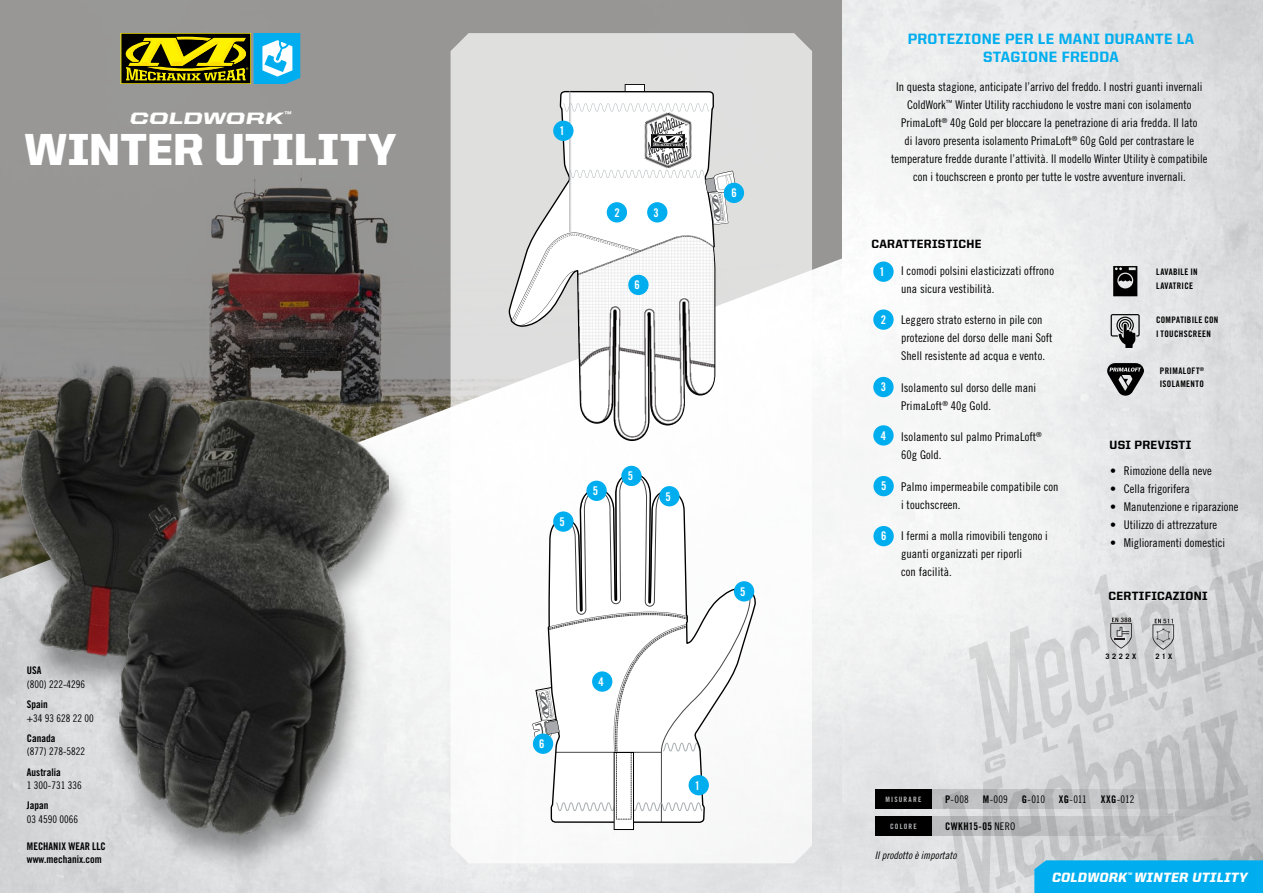
<style>
.page{position:relative;width:1263px;height:893px;background:#fff}
.page>*{position:absolute;margin:0;border:0;box-sizing:border-box;transform-origin:0 0}
.t1{font:900 45px "United Sans Reg";letter-spacing:.005em;color:#fff}
.t2{font:900 16.5px "United Italic Ext";letter-spacing:.005em;color:#fff}
.t3{font:800 15px/18px "United Sans Reg";letter-spacing:.025em;color:#00aeef;text-align:center}
.t4{font:900 13.5px "United Italic Reg";letter-spacing:.025em;color:#fff}
.t5{font:12px/18px "Trade Gothic LT Cond Eighteen";color:#000}
.t6{font:800 12px "United Sans Reg";letter-spacing:.025em;color:#000}
.t7{font:12px "Trade Gothic LT Bold Cond Twenty";color:#fff}
.t8{font:10.5px "Trade Gothic LT Cond Eighteen";color:#000}
.t9{font:10.5px/13.5px "Trade Gothic LT Bold Cond Twenty";color:#000}
.t10{font:10.5px "Trade Gothic LT Cond Eighteen Obl";color:#000}
.t11{font:10.5px "Trade Gothic LT Bold Cond Twenty";letter-spacing:.035em;color:#000}
.t12{font:9px/13.5px "Trade Gothic LT Bold Cond Twenty";letter-spacing:.035em;color:#000}
.t13{font:700 7.5px "Trade Gothic LT";letter-spacing:.33em;color:#000101}
.t14{font:7.35px "Trade Gothic LT Bold Cond Twenty";letter-spacing:.155em;color:#fff}
.s1{font-family:"Trade Gothic LT Bold Cond Twenty"}
.s2{font-family:"Trade Gothic LT Cond Eighteen"}
</style>
<div class="page">
<svg style="left:0;top:0;width:842px;height:258px;background:#91908f"></svg>
<img style="left:0;top:258px;width:842px;height:635px">
<svg style="left:121px;top:33px;width:179px;height:51px;background:#6b8540"></svg>
<div style="left:3px;top:364px;width:224px;height:340px;background:#000;opacity:.4"></div>
<img style="left:3px;top:357px;width:205px;height:308px">
<div style="left:102px;top:398px;width:313px;height:478px;background:#000;opacity:.4"></div>
<img style="left:111px;top:396px;width:287px;height:442px">
<img style="left:842px;top:0;width:421px;height:893px">
<svg style="left:969px;top:547px;width:294px;height:208px;background:#dadbdc"></svg>
<svg style="left:942px;top:697px;width:306px;height:196px;background:#d2d4d5"></svg>
<svg style="left:451px;top:33px;width:361px;height:830px"></svg>
<svg style="left:1015px;top:801px;width:248px;height:92px;background:#6cbcda"></svg>
<svg style="left:509px;top:84px;width:227px;height:356px"></svg>
<img style="left:578px;top:235px;width:137px;height:205px">
<svg style="left:547px;top:466px;width:210px;height:427px"></svg>
<div style="left:614px;top:752px;width:19px;height:77px;background:#fff"></div>
<div style="left:614px;top:752px;width:20px;height:78px;border:1px solid #000"></div>
<svg style="left:532px;top:473px;width:224px;height:349px"></svg>
<div style="left:873px;top:377px;width:21px;height:20px;background:#00aeef;border-radius:50%"></div>
<div style="left:873px;top:425px;width:21px;height:21px;background:#00aeef;border-radius:50%"></div>
<div style="left:873px;top:309px;width:21px;height:21px;background:#00aeef;border-radius:50%"></div>
<div style="left:607px;top:202px;width:20px;height:20px;background:#00aeef;border-radius:50%"></div>
<div style="left:873px;top:261px;width:21px;height:21px;background:#00aeef;border-radius:50%"></div>
<div style="left:873px;top:476px;width:21px;height:20px;background:#00aeef;border-radius:50%"></div>
<div style="left:592px;top:671px;width:20px;height:21px;background:#00aeef;border-radius:50%"></div>
<div style="left:873px;top:526px;width:21px;height:20px;background:#00aeef;border-radius:50%"></div>
<div style="left:553px;top:511px;width:20px;height:21px;background:#00aeef;border-radius:50%"></div>
<div style="left:586px;top:481px;width:21px;height:20px;background:#00aeef;border-radius:50%"></div>
<div style="left:621px;top:466px;width:21px;height:20px;background:#00aeef;border-radius:50%"></div>
<div style="left:659px;top:486px;width:20px;height:20px;background:#00aeef;border-radius:50%"></div>
<div style="left:734px;top:581px;width:20px;height:20px;background:#00aeef;border-radius:50%"></div>
<div style="left:533px;top:733px;width:20px;height:21px;background:#00aeef;border-radius:50%"></div>
<div style="left:724px;top:183px;width:20px;height:20px;background:#00aeef;border-radius:50%"></div>
<div style="left:628px;top:275px;width:20px;height:20px;background:#00aeef;border-radius:50%"></div>
<div style="left:553px;top:121px;width:20px;height:20px;background:#00aeef;border-radius:50%"></div>
<div style="left:689px;top:775px;width:20px;height:20px;background:#00aeef;border-radius:50%"></div>
<div style="left:647px;top:202px;width:20px;height:20px;background:#00aeef;border-radius:50%"></div>
<svg style="left:931px;top:789px;width:318px;height:20px;background:#b7b9bb"></svg>
<svg style="left:931px;top:816px;width:318px;height:20px;background:#b7b9bb"></svg>
<div style="left:875px;top:789px;width:56px;height:20px;background:#000"></div>
<div style="left:875px;top:816px;width:56px;height:20px;background:#000"></div>
<svg style="left:1110px;top:617px;width:22px;height:32px"></svg>
<svg style="left:1152px;top:619px;width:22px;height:31px"></svg>
<svg style="left:1111px;top:314px;width:29px;height:34px"></svg>
<svg style="left:1113px;top:266px;width:24px;height:30px"></svg>
<svg style="left:1105px;top:363px;width:39px;height:34px"></svg>
<h2 class="t2" style="left:130px;top:108px;width:163px">COLDWORK<sup>™</sup></h2>
<h1 class="t1" style="left:25px;top:125px;width:373px">WINTER UTILITY</h1>
<p class="t9" style="left:27px;top:664px;width:16px">USA</p>
<p class="t8" style="left:27px;top:678px;width:60px">(800) 222-4296</p>
<p class="t9" style="left:27px;top:697px;width:22px">Spain</p>
<p class="t8" style="left:27px;top:712px;width:68px">+34 93 628 22 00</p>
<p class="t9" style="left:27px;top:731px;width:30px">Canada</p>
<p class="t8" style="left:27px;top:745px;width:60px">(877) 278-5822</p>
<p class="t9" style="left:27px;top:765px;width:35px">Australia</p>
<p class="t8" style="left:27px;top:779px;width:56px">1 300-731 336</p>
<p class="t9" style="left:27px;top:799px;width:23px">Japan</p>
<p class="t8" style="left:27px;top:813px;width:53px">03 4590 0066</p>
<p class="t9" style="left:27px;top:839px;width:80px">MECHANIX WEAR LLC www.mechanix.com</p>
<p class="t7" style="left:559px;top:124px;width:7px">1</p>
<p class="t7" style="left:614px;top:205px;width:7px">2</p>
<p class="t7" style="left:653px;top:205px;width:7px">3</p>
<p class="t7" style="left:635px;top:278px;width:7px">6</p>
<p class="t7" style="left:731px;top:186px;width:7px">6</p>
<p class="t7" style="left:559px;top:514px;width:7px">5</p>
<p class="t7" style="left:593px;top:484px;width:7px">5</p>
<p class="t7" style="left:628px;top:469px;width:7px">5</p>
<p class="t7" style="left:666px;top:489px;width:7px">5</p>
<p class="t7" style="left:539px;top:736px;width:7px">6</p>
<p class="t7" style="left:598px;top:674px;width:7px">4</p>
<p class="t7" style="left:695px;top:778px;width:7px">1</p>
<p class="t7" style="left:740px;top:584px;width:7px">5</p>
<p class="t3" style="left:908px;top:30px;width:288px">PROTEZIONE PER LE MANI DURANTE LA<br>STAGIONE FREDDA</p>
<p class="t5" style="left:891px;top:78px;width:318px;text-align:center">In questa stagione, anticipate l’arrivo del freddo. I nostri guanti invernali ColdWork<sup>™</sup> Winter Utility racchiudono le vostre mani con isolamento PrimaLoft<sup>®</sup> 40g Gold per bloccare la penetrazione di aria fredda. Il lato<br>di lavoro presenta isolamento PrimaLoft<sup>®</sup> 60g Gold per contrastare le temperature fredde durante l’attività. Il modello Winter Utility è compatibile con i touchscreen e pronto per tutte le vostre avventure invernali.</p>
<p class="t6" style="left:871px;top:237px;width:112px">CARATTERISTICHE</p>
<p class="t7" style="left:880px;top:264px;width:7px">1</p>
<p class="t7" style="left:881px;top:312px;width:7px">2</p>
<p class="t7" style="left:881px;top:380px;width:7px">3</p>
<p class="t7" style="left:881px;top:428px;width:7px">4</p>
<p class="t7" style="left:881px;top:479px;width:7px">5</p>
<p class="t7" style="left:881px;top:529px;width:7px">6</p>
<p class="t5" style="left:901px;top:261px;width:154px">I comodi polsini elasticizzati offrono una sicura vestibilità.</p>
<p class="t5" style="left:901px;top:311px;width:153px">Leggero strato esterno in pile con protezione del dorso delle mani Soft<br>Shell resistente ad acqua e vento.</p>
<p class="t5" style="left:901px;top:378px;width:137px">Isolamento sul dorso delle mani<br>PrimaLoft<sup>®</sup> 40g Gold.</p>
<p class="t5" style="left:901px;top:428px;width:142px">Isolamento sul palmo PrimaLoft<sup>®<br></sup>60g Gold.</p>
<p class="t5" style="left:901px;top:477px;width:159px">Palmo impermeabile compatibile con i touchscreen.</p>
<p class="t5" style="left:901px;top:527px;width:148px">I fermi a molla rimovibili tengono i guanti organizzati per riporli<br>con facilità.</p>
<p class="t12" style="left:1156px;top:265px;width:43px">LAVABILE IN<br>LAVATRICE</p>
<p class="t12" style="left:1156px;top:313px;width:64px">COMPATIBILE CON<br>I TOUCHSCREEN</p>
<p class="t12" style="left:1160px;top:364px;width:46px">PRIMALOFT<sup>®<br></sup>ISOLAMENTO</p>
<p class="t6" style="left:1109px;top:438px;width:83px">USI PREVISTI</p>
<p class="t5" style="left:1110px;top:462px;width:103px">• Rimozione della neve</p>
<p class="t5" style="left:1110px;top:480px;width:81px">• Cella frigorifera</p>
<p class="t5" style="left:1110px;top:498px;width:130px">• Manutenzione e riparazione</p>
<p class="t5" style="left:1110px;top:516px;width:108px">• Utilizzo di attrezzature</p>
<p class="t5" style="left:1110px;top:534px;width:116px">• Miglioramenti domestici</p>
<p class="t6" style="left:1108px;top:589px;width:101px">CERTIFICAZIONI</p>
<p class="t13" style="left:1105px;top:652px;width:32px">3222X</p>
<p class="t13" style="left:1155px;top:652px;width:18px">21X</p>
<p class="t8" style="left:945px;top:793px;width:25px"><span class="s1">P</span>-008</p>
<p class="t8" style="left:983px;top:793px;width:27px"><span class="s1">M</span>-009</p>
<p class="t8" style="left:1022px;top:793px;width:25px"><span class="s1">G</span>-010</p>
<p class="t8" style="left:1059px;top:793px;width:29px"><span class="s1">XG</span>-011</p>
<p class="t8" style="left:1101px;top:793px;width:35px"><span class="s1">XXG</span>-012</p>
<p class="t14" style="left:885px;top:795px;width:37px">MISURARE</p>
<p class="t14" style="left:890px;top:822px;width:28px">COLORE</p>
<p class="t11" style="left:945px;top:819px;width:72px">CWKH15-05 <span class="s2">NERO</span></p>
<p class="t10" style="left:875px;top:849px;width:83px">Il prodotto è importato</p>
<p class="t4" style="left:1052px;top:870px;width:197px">COLDWORK<sup>™</sup> WINTER UTILITY</p>
</div>
